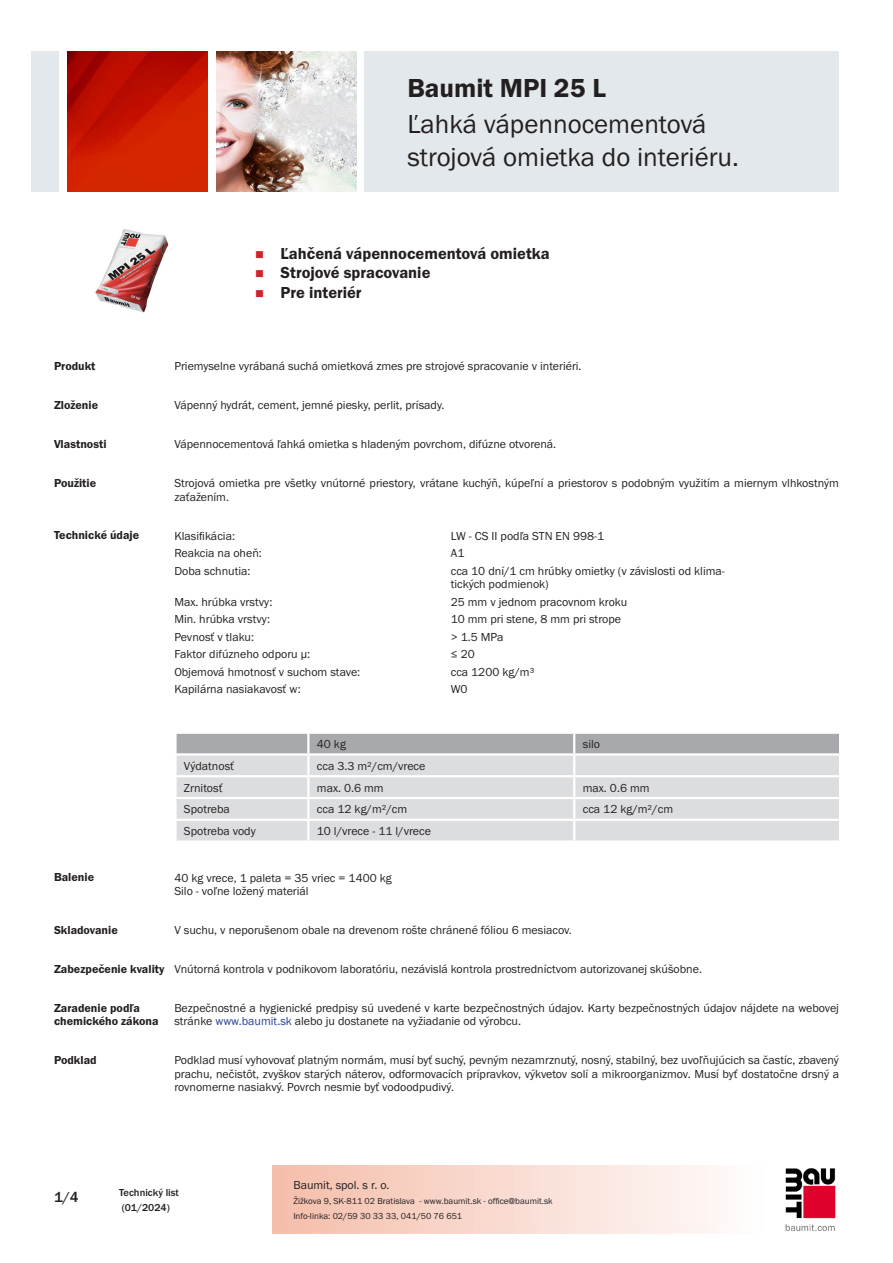
<style>
.page{position:relative;width:893px;height:1263px;background:#fff}
.page>*{position:absolute;margin:0;border:0;box-sizing:border-box;transform-origin:0 0}
.PDS_Produktname_Land{font:27px/32.4px "BM Franklin Gothic URW Boo";color:#231f20}
.PDS_Produktname{font:27px "BM Franklin Gothic URW Dem";color:#231f20}
.t1{font:16.5px "BM Franklin Gothic URW Dem";color:#231f20}
.t2{font:500 15px "BM Franklin Gothic URW";color:#231f20}
.PDS_Standard{font:12px/13.5px "BM Franklin Gothic URW Boo";color:#231f20}
.PDS_Standard_linksbü{font:12px/13.5px "BM Franklin Gothic URW Boo";color:#231f20}
.PDS_Header{font:12px/13.5px "BM Franklin Gothic URW Dem";color:#231f20}
.t3{font:500 10.5px/15px "BM Franklin Gothic URW";color:#231f20}
.t4{font:9px/15px "BM Franklin Gothic URW Boo";color:#231f20}
.s1{color:#253f8e}
</style>
<div class="page">
<img style="left:785px;top:1168px;width:51px;height:63px">
<div style="left:32px;top:51px;width:27px;height:140px;background:#e2e8eb"></div>
<img style="left:68px;top:52px;width:140px;height:139px">
<img style="left:216px;top:51px;width:141px;height:140px">
<div style="left:365px;top:51px;width:474px;height:140px;background:#e2e8eb"></div>
<img style="left:95px;top:229px;width:74px;height:84px">
<div style="left:177px;top:777px;width:662px;height:63px;background:#dcdddf"></div>
<svg style="left:175px;top:733px;width:665px;height:42px;background:#c6c7ca"></svg>
<hr style="left:307px;top:777px;width:2px;height:20px;background:#fff">
<hr style="left:573px;top:777px;width:2px;height:20px;background:#fff">
<hr style="left:174px;top:797px;width:134px;height:2px;background:#fff">
<hr style="left:308px;top:797px;width:266px;height:2px;background:#fff">
<hr style="left:307px;top:799px;width:2px;height:20px;background:#fff">
<hr style="left:574px;top:797px;width:267px;height:2px;background:#fff">
<hr style="left:573px;top:799px;width:2px;height:20px;background:#fff">
<hr style="left:174px;top:819px;width:134px;height:2px;background:#fff">
<hr style="left:308px;top:819px;width:266px;height:2px;background:#fff">
<svg style="left:307px;top:821px;width:2px;height:19px"></svg>
<hr style="left:574px;top:819px;width:267px;height:2px;background:#fff">
<svg style="left:573px;top:821px;width:2px;height:19px"></svg>
<p class="PDS_Produktname" style="left:407px;top:71px;width:200px">Baumit MPI 25 L</p>
<p class="PDS_Produktname_Land" style="left:407px;top:109px;width:333px">Ľahká vápennocementová strojová omietka do interiéru.</p>
<p class="t1" style="left:281px;top:243px;width:271px">Ľahčená vápennocementová omietka</p>
<p class="t1" style="left:281px;top:263px;width:151px">Strojové spracovanie</p>
<p class="t1" style="left:281px;top:282px;width:83px">Pre interiér</p>
<p class="PDS_Header" style="left:54px;top:360px;width:43px">Produkt</p>
<p class="PDS_Standard" style="left:174px;top:360px;width:409px">Priemyselne vyrábaná suchá omietková zmes pre strojové spracovanie v interiéri.</p>
<p class="PDS_Header" style="left:54px;top:399px;width:46px">Zloženie</p>
<p class="PDS_Standard" style="left:174px;top:399px;width:272px">Vápenný hydrát, cement, jemné piesky, perlit, prísady.</p>
<p class="PDS_Header" style="left:54px;top:438px;width:54px">Vlastnosti</p>
<p class="PDS_Standard" style="left:174px;top:438px;width:383px">Vápennocementová ľahká omietka s hladeným povrchom, difúzne otvorená.</p>
<p class="PDS_Header" style="left:54px;top:477px;width:44px">Použitie</p>
<p class="PDS_Standard" style="left:174px;top:477px;width:666px">Strojová omietka pre všetky vnútorné priestory, vrátane kuchýň, kúpeľní a priestorov s podobným využitím a miernym vlhkostným zaťažením.</p>
<p class="PDS_Header" style="left:54px;top:529px;width:87px">Technické údaje</p>
<p class="PDS_Standard_linksbü" style="left:174px;top:529px;width:62px">Klasifikácia:</p>
<p class="PDS_Standard_linksbü" style="left:451px;top:529px;width:155px">LW - CS II podľa STN EN 998-1</p>
<p class="PDS_Standard_linksbü" style="left:174px;top:546px;width:89px">Reakcia na oheň:</p>
<p class="PDS_Standard_linksbü" style="left:451px;top:546px;width:15px">A1</p>
<p class="PDS_Standard_linksbü" style="left:174px;top:564px;width:78px">Doba schnutia:</p>
<p class="PDS_Standard_linksbü" style="left:451px;top:564px;width:276px">cca 10 dní/1 cm hrúbky omietky (v závislosti od klima&shy;tických podmienok)</p>
<p class="PDS_Standard_linksbü" style="left:174px;top:595px;width:100px">Max. hrúbka vrstvy:</p>
<p class="PDS_Standard_linksbü" style="left:451px;top:595px;width:178px">25 mm v jednom pracovnom kroku</p>
<p class="PDS_Standard_linksbü" style="left:174px;top:612px;width:97px">Min. hrúbka vrstvy:</p>
<p class="PDS_Standard_linksbü" style="left:451px;top:612px;width:172px">10 mm pri stene, 8 mm pri strope</p>
<p class="PDS_Standard_linksbü" style="left:174px;top:630px;width:81px">Pevnosť v tlaku:</p>
<p class="PDS_Standard_linksbü" style="left:451px;top:630px;width:54px">&gt; 1.5 MPa</p>
<p class="PDS_Standard_linksbü" style="left:174px;top:647px;width:137px">Faktor difúzneho odporu μ:</p>
<p class="PDS_Standard_linksbü" style="left:451px;top:647px;width:26px">≤ 20</p>
<p class="PDS_Standard_linksbü" style="left:174px;top:665px;width:187px">Objemová hmotnosť v suchom stave:</p>
<p class="PDS_Standard_linksbü" style="left:451px;top:665px;width:85px">cca 1200 kg/m³</p>
<p class="PDS_Standard_linksbü" style="left:174px;top:682px;width:128px">Kapilárna nasiakavosť w:</p>
<p class="PDS_Standard_linksbü" style="left:451px;top:682px;width:18px">W0</p>
<p class="PDS_Standard_linksbü" style="left:317px;top:737px;width:31px">40 kg</p>
<p class="PDS_Standard_linksbü" style="left:583px;top:737px;width:19px">silo</p>
<p class="PDS_Standard_linksbü" style="left:184px;top:759px;width:52px">Výdatnosť</p>
<p class="PDS_Standard_linksbü" style="left:317px;top:759px;width:110px">cca 3.3 m²/cm/vrece</p>
<p class="PDS_Standard_linksbü" style="left:184px;top:781px;width:40px">Zrnitosť</p>
<p class="PDS_Standard_linksbü" style="left:317px;top:781px;width:68px">max. 0.6 mm</p>
<p class="PDS_Standard_linksbü" style="left:583px;top:781px;width:68px">max. 0.6 mm</p>
<p class="PDS_Standard_linksbü" style="left:184px;top:803px;width:47px">Spotreba</p>
<p class="PDS_Standard_linksbü" style="left:317px;top:803px;width:92px">cca 12 kg/m²/cm</p>
<p class="PDS_Standard_linksbü" style="left:583px;top:803px;width:92px">cca 12 kg/m²/cm</p>
<p class="PDS_Standard_linksbü" style="left:184px;top:824px;width:73px">Spotreba vody</p>
<p class="PDS_Standard_linksbü" style="left:317px;top:824px;width:116px">10 l/vrece - 11 l/vrece</p>
<p class="PDS_Header" style="left:54px;top:871px;width:42px">Balenie</p>
<p class="PDS_Standard" style="left:174px;top:871px;width:219px">40 kg vrece, 1 paleta = 35 vriec = 1400 kg</p>
<p class="PDS_Standard" style="left:174px;top:884px;width:136px">Silo - voľne ložený materiál</p>
<p class="PDS_Header" style="left:54px;top:923px;width:65px">Skladovanie</p>
<p class="PDS_Standard" style="left:174px;top:923px;width:399px">V suchu, v neporušenom obale na drevenom rošte chránené fóliou 6 mesiacov.</p>
<p class="PDS_Header" style="left:54px;top:962px;width:112px">Zabezpečenie kvality</p>
<p class="PDS_Standard" style="left:174px;top:962px;width:529px">Vnútorná kontrola v podnikovom laboratóriu, nezávislá kontrola prostredníctvom autorizovanej skúšobne.</p>
<p class="PDS_Header" style="left:54px;top:1001px;width:106px">Zaradenie podľa chemického zákona</p>
<p class="PDS_Standard" style="left:174px;top:1001px;width:666px">Bezpečnostné a hygienické predpisy sú uvedené v karte bezpečnostných údajov. Karty bezpečnostných údajov nájdete na webovej stránke <span class="s1">www.baumit.sk</span> alebo ju dostanete na vyžiadanie od výrobcu.</p>
<p class="PDS_Header" style="left:54px;top:1053px;width:44px">Podklad</p>
<p class="PDS_Standard" style="left:174px;top:1053px;width:666px;text-align:justify">Podklad musí vyhovovať platným normám, musí byť suchý, pevným nezamrznutý, nosný, stabilný, bez uvoľňujúcich sa častíc, zbavený prachu, nečistôt, zvyškov starých náterov, odformovacích prípravkov, výkvetov solí a mikroorganizmov. Musí byť dostatočne drsný a rovnomerne nasiakvý. Povrch nesmie byť vodoodpudivý.</p>
<p class="t2" style="left:54px;top:1188px;width:26px">1/4</p>
<p class="t3" style="left:119px;top:1185px;width:61px">Technický list (01/2024)</p>
<p class="PDS_Standard" style="left:293px;top:1178px;width:98px">Baumit, spol. s r. o.</p>
<p class="t4" style="left:293px;top:1193px;width:261px">Žižkova 9, SK-811 02 Bratislava - www.baumit.sk - office@baumit.sk<br>Info-linka: 02/59 30 33 33, 041/50 76 651</p>
</div>
